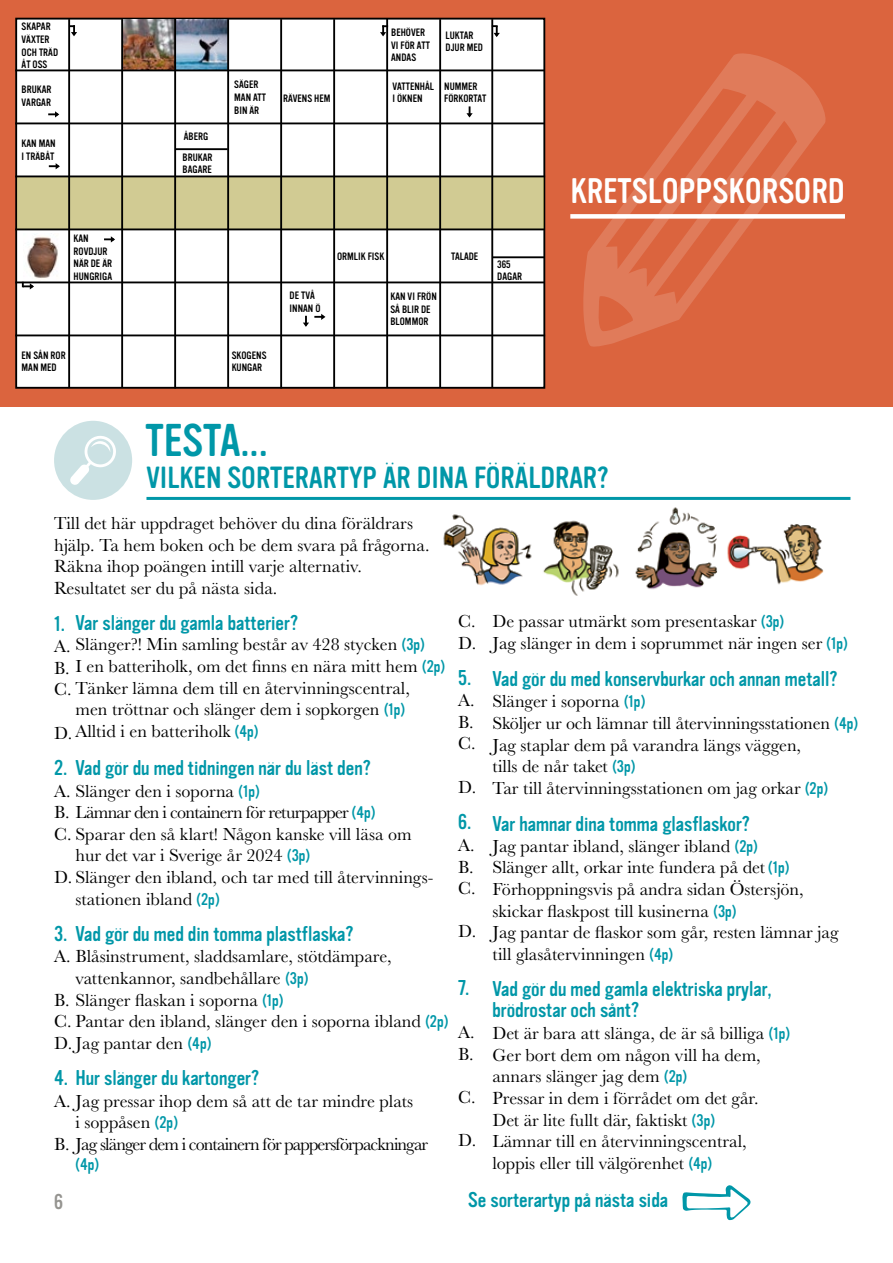
<style>
.page{position:relative;width:893px;height:1263px;background:#fff}
.page>*{position:absolute;margin:0;border:0;box-sizing:border-box;transform-origin:0 0}
.t1{font:45px "Vinyl OT";color:#0097a8}
.t2{font:34.8px "Vinyl OT";color:#fff}
.t3{font:30px "Vinyl OT";color:#0097a8}
.t4{font:21px/21px "Vinyl OT";color:#0097a8}
.t5{font:21px "Vinyl OT";color:#959490}
.t6{font:18px/21.6px "Baskerville URW";color:#000}
.t7{font:18px "Baskerville URW";letter-spacing:-.05em;color:#000}
.t8{font:16.5px "Vinyl OT";color:#0097a8}
.t9{font:10.5px/12.6px "Vinyl OT";color:#000}
.s1{font-family:"Vinyl OT";font-size:16.5px;color:#0097a8}
</style>
<div class="page">
<div style="left:0;top:0;width:893px;height:406px;background:#db643e"></div>
<div style="left:16px;top:19px;width:528px;height:369px;background:#fff"></div>
<div style="left:15px;top:18px;width:530px;height:371px;border:2px solid #000"></div>
<img style="left:124px;top:19px;width:103px;height:50px">
<img style="left:27px;top:234px;width:31px;height:45px">
<div style="left:17px;top:177px;width:526px;height:51px;background:#d1cb93"></div>
<hr style="left:15px;top:122px;width:529px;height:2px;background:#000">
<hr style="left:15px;top:175px;width:530px;height:2px;background:#000">
<hr style="left:15px;top:228px;width:529px;height:2px;background:#000">
<hr style="left:15px;top:281px;width:529px;height:2px;background:#000">
<hr style="left:15px;top:334px;width:530px;height:2px;background:#000">
<hr style="left:68px;top:19px;width:2px;height:369px;background:#000">
<hr style="left:280px;top:19px;width:2px;height:369px;background:#000">
<hr style="left:333px;top:19px;width:2px;height:369px;background:#000">
<hr style="left:386px;top:18px;width:2px;height:370px;background:#000">
<hr style="left:439px;top:19px;width:2px;height:369px;background:#000">
<hr style="left:491px;top:19px;width:2px;height:369px;background:#000">
<svg style="left:303px;top:314px;width:22px;height:13px"></svg>
<hr style="left:492px;top:256px;width:52px;height:2px;background:#000">
<hr style="left:176px;top:148px;width:52px;height:2px;background:#000">
<svg style="left:466px;top:106px;width:7px;height:12px"></svg>
<svg style="left:104px;top:236px;width:11px;height:6px"></svg>
<svg style="left:49px;top:163px;width:11px;height:6px"></svg>
<svg style="left:380px;top:25px;width:7px;height:11px"></svg>
<hr style="left:15px;top:69px;width:529px;height:2px;background:#000">
<hr style="left:121px;top:19px;width:2px;height:369px;background:#000">
<hr style="left:174px;top:18px;width:2px;height:370px;background:#000">
<hr style="left:227px;top:19px;width:2px;height:369px;background:#000">
<svg style="left:48px;top:111px;width:11px;height:6px"></svg>
<svg style="left:493px;top:25px;width:7px;height:12px"></svg>
<svg style="left:70px;top:25px;width:7px;height:11px"></svg>
<svg style="left:22px;top:283px;width:12px;height:6px"></svg>
<svg style="left:583px;top:53px;width:243px;height:294px"></svg>
<div style="left:570px;top:214px;width:275px;height:5px;background:#fff"></div>
<svg style="left:682px;top:1185px;width:69px;height:35px"></svg>
<img style="left:443px;top:514px;width:89px;height:72px">
<img style="left:543px;top:520px;width:76px;height:76px">
<img style="left:635px;top:507px;width:82px;height:83px">
<img style="left:727px;top:524px;width:97px;height:61px">
<hr style="left:146px;top:497px;width:704px;height:3px;background:#0097a8">
<div style="left:54px;top:421px;width:78px;height:79px;background:#cbe1e3;border-radius:50%"></div>
<svg style="left:70px;top:436px;width:46px;height:49px"></svg>
<p class="t9" style="left:22px;top:21px;width:38px">SKAPAR<br>VÄXTER<br>OCH TRÄD<br>ÅT OSS</p>
<p class="t9" style="left:22px;top:84px;width:31px">BRUKAR<br>VARGAR</p>
<p class="t9" style="left:22px;top:137px;width:36px">KAN MAN<br>I TRÄBÅT</p>
<p class="t9" style="left:183px;top:126px;width:31px;line-height:21px">ÅBERG<br>BRUKAR</p>
<p class="t9" style="left:183px;top:164px;width:31px">BAGARE</p>
<p class="t9" style="left:234px;top:79px;width:33px">SÄGER<br>MAN ATT<br>BIN ÄR</p>
<p class="t9" style="left:283px;top:92px;width:49px">RÄVENS HEM</p>
<p class="t9" style="left:391px;top:26px;width:40px">BEHÖVER<br>VI FÖR ATT<br>ANDAS</p>
<p class="t9" style="left:392px;top:80px;width:43px">VATTENHÅL<br>I ÖKNEN</p>
<p class="t9" style="left:446px;top:29px;width:39px">LUKTAR<br>DJUR MED</p>
<p class="t9" style="left:444px;top:80px;width:44px">NUMMER<br>FÖRKORTAT</p>
<p class="t9" style="left:74px;top:232px;width:40px">KAN<br>ROVDJUR<br>NÄR DE ÄR<br>HUNGRIGA</p>
<p class="t9" style="left:22px;top:349px;width:46px">EN SÅN ROR<br>MAN MED</p>
<p class="t9" style="left:232px;top:349px;width:36px">SKOGENS<br>KUNGAR</p>
<h1 class="t1" style="left:145px;top:415px;width:124px">TESTA...</h1>
<p class="t9" style="left:337px;top:250px;width:49px">ORMLIK FISK</p>
<p class="t9" style="left:290px;top:290px;width:33px">DE TVÅ<br>INNAN Ö</p>
<p class="t9" style="left:390px;top:290px;width:48px">KAN VI FRÖN<br>SÅ BLIR DE<br>BLOMMOR</p>
<p class="t9" style="left:451px;top:250px;width:29px">TALADE</p>
<p class="t9" style="left:497px;top:258px;width:26px">365<br>DAGAR</p>
<h2 class="t2" style="left:570px;top:172px;width:276px">KRETSLOPPSKORSORD</h2>
<h3 class="t3" style="left:146px;top:461px;width:464px">VILKEN SORTERARTYP ÄR DINA FÖRÄLDRAR?</h3>
<p class="t6" style="left:54px;top:512px;width:377px">Till det här uppdraget behöver du dina föräldrars hjälp. Ta hem boken och be dem svara på frågorna.<br>Räkna ihop poängen intill varje alternativ.<br>Resultatet ser du på nästa sida.</p>
<p class="t4" style="left:54px;top:613px;width:13px">1.</p>
<p class="t6" style="left:54px;top:633px;width:393px">A. Slänger?! Min samling består av 428 stycken <span class="s1">(3p)<br></span>B. I en batteriholk, om det finns en nära mitt hem <span class="s1">(2p)</span></p>
<p class="t6" style="left:54px;top:678px;width:19px">C.</p>
<p class="t6" style="left:54px;top:719px;width:206px">D. Alltid i en batteriholk <span class="s1">(4p)</span></p>
<p class="t4" style="left:54px;top:758px;width:318px">2. Vad gör du med tidningen när du läst den?</p>
<p class="t6" style="left:54px;top:779px;width:359px">A. Slänger den i soporna <span class="s1">(1p)<br></span>B. Lämnar den i containern för returpapper <span class="s1">(4p)<br></span>C. Sparar den så klart! Någon kanske vill läsa om</p>
<p class="t6" style="left:54px;top:866px;width:381px">D. Slänger den ibland, och tar med till återvinnings-</p>
<p class="t4" style="left:54px;top:924px;width:301px">3. Vad gör du med din tomma plastflaska?</p>
<p class="t6" style="left:54px;top:945px;width:339px">A. Blåsinstrument, sladdsamlare, stötdämpare,</p>
<p class="t6" style="left:54px;top:988px;width:396px">B. Slänger flaskan i soporna <span class="s1">(1p)<br></span>C. Pantar den ibland, slänger den i soporna ibland <span class="s1">(2p)<br></span>D.Jag pantar den <span class="s1">(4p)</span></p>
<p class="t4" style="left:54px;top:1068px;width:207px">4. Hur slänger du kartonger?</p>
<p class="t6" style="left:54px;top:1089px;width:361px">A. Jag pressar ihop dem så att de tar mindre plats</p>
<p class="t7" style="left:54px;top:1132px;width:376px">B. Jag slänger dem i containern för pappersförpackningar</p>
<p class="t4" style="left:75px;top:613px;width:224px">Var slänger du gamla batterier?</p>
<p class="t6" style="left:75px;top:676px;width:336px">Tänker lämna dem till en återvinningscentral, men tröttnar och slänger dem i sopkorgen <span class="s1">(1p)</span></p>
<p class="t6" style="left:75px;top:844px;width:236px">hur det var i Sverige år 2024 <span class="s1">(3p)</span></p>
<p class="t6" style="left:75px;top:887px;width:146px">stationen ibland <span class="s1">(2p)</span></p>
<p class="t6" style="left:75px;top:967px;width:234px">vattenkannor, sandbehållare <span class="s1">(3p)</span></p>
<p class="t6" style="left:75px;top:1111px;width:104px">i soppåsen <span class="s1">(2p)</span></p>
<p class="t8" style="left:75px;top:1155px;width:25px">(4p)</p>
<p class="t5" style="left:54px;top:1190px;width:11px">6</p>
<p class="t6" style="left:458px;top:610px;width:20px">C.<br>D.</p>
<p class="t4" style="left:458px;top:667px;width:15px">5.</p>
<p class="t6" style="left:458px;top:689px;width:19px;text-align:justify">A.<br>B.<br>C.</p>
<p class="t6" style="left:458px;top:775px;width:20px">D.</p>
<p class="t4" style="left:458px;top:812px;width:15px">6.</p>
<p class="t6" style="left:458px;top:833px;width:19px;text-align:justify">A.<br>B.<br>C.</p>
<p class="t6" style="left:458px;top:920px;width:20px">D.</p>
<p class="t4" style="left:458px;top:977px;width:13px">7.</p>
<p class="t6" style="left:458px;top:1021px;width:18px">A.<br>B.</p>
<p class="t6" style="left:458px;top:1085px;width:19px">C.</p>
<p class="t6" style="left:458px;top:1129px;width:20px">D.</p>
<p class="t6" style="left:492px;top:610px;width:357px">De passar utmärkt som presentaskar <span class="s1">(3p)<br></span>Jag slänger in dem i soprummet när ingen ser <span class="s1">(1p)</span></p>
<p class="t4" style="left:492px;top:669px;width:347px">Vad gör du med konservburkar och annan metall?</p>
<p class="t6" style="left:492px;top:690px;width:367px">Slänger i soporna <span class="s1">(1p)<br></span>Sköljer ur och lämnar till återvinningsstationen <span class="s1">(4p)<br></span>Jag staplar dem på varandra längs väggen,<br>tills de når taket <span class="s1">(3p)<br></span>Tar till återvinningsstationen om jag orkar <span class="s1">(2p)</span></p>
<p class="t4" style="left:492px;top:813px;width:259px">Var hamnar dina tomma glasflaskor?</p>
<p class="t6" style="left:492px;top:834px;width:348px">Jag pantar ibland, slänger ibland <span class="s1">(2p)<br></span>Slänger allt, orkar inte fundera på det <span class="s1">(1p)<br></span>Förhoppningsvis på andra sidan Östersjön, skickar flaskpost till kusinerna <span class="s1">(3p)<br></span>Jag pantar de flaskor som går, resten lämnar jag till glasåtervinningen <span class="s1">(4p)</span></p>
<p class="t4" style="left:492px;top:979px;width:281px">Vad gör du med gamla elektriska prylar, brödrostar och sånt?</p>
<p class="t6" style="left:492px;top:1022px;width:299px">Det är bara att slänga, de är så billiga <span class="s1">(1p)<br></span>Ger bort dem om någon vill ha dem, annars slänger jag dem <span class="s1">(2p)<br></span>Pressar in dem i förrådet om det går.<br>Det är lite fullt där, faktiskt <span class="s1">(3p)<br></span>Lämnar till en återvinningscentral, loppis eller till välgörenhet <span class="s1">(4p)</span></p>
<p class="t4" style="left:468px;top:1190px;width:201px">Se sorterartyp på nästa sida</p>
</div>
